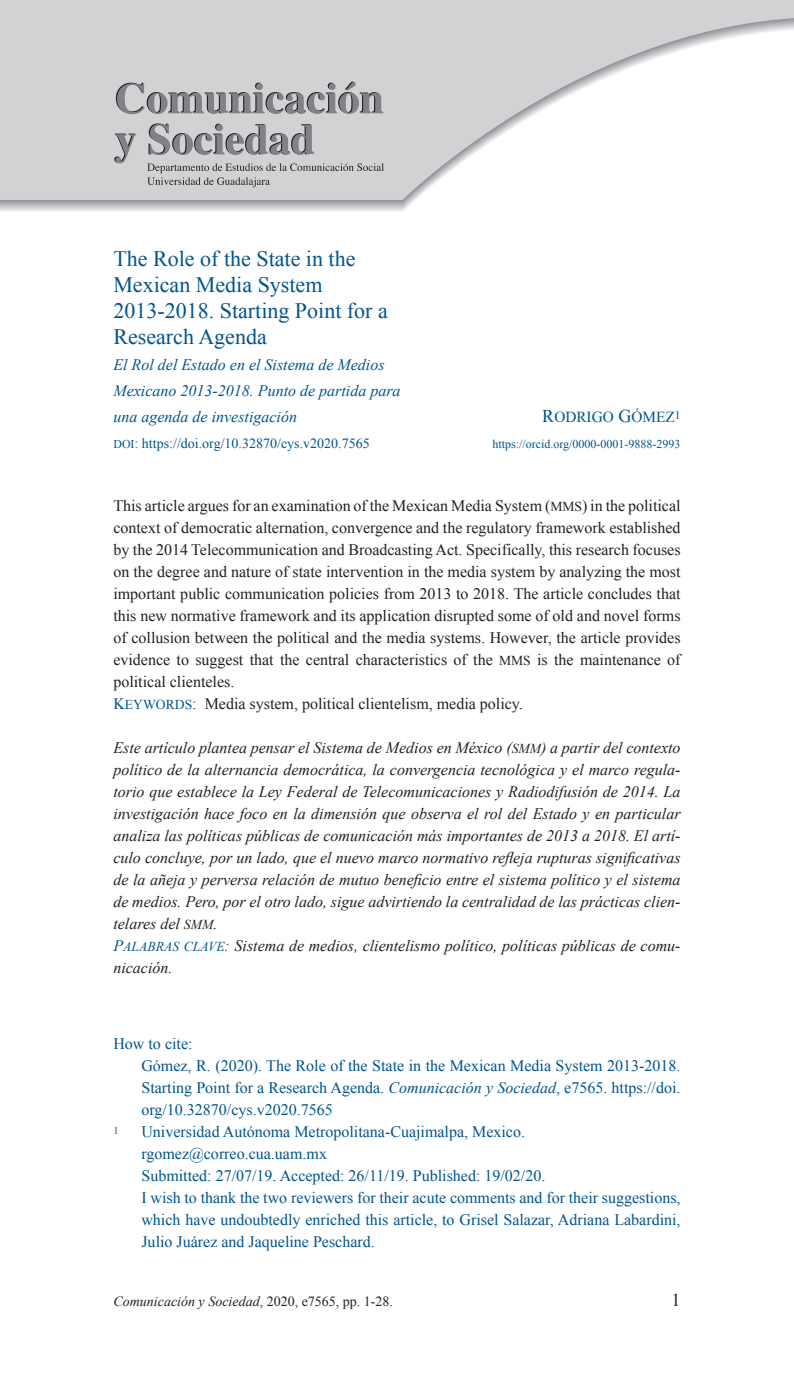
<style>
.page{position:relative;width:794px;height:1389px;background:#fff}
.page>*{position:absolute;margin:0;border:0;box-sizing:border-box;transform-origin:0 0}
.t1{font:22px/26px "Times New Roman";color:#00548e}
.t2{font:18px "Times New Roman";color:#231f20}
.t3{font:italic 16px/22px "Times New Roman";color:#231f20}
.t4{font:16px/22px "Times New Roman";color:#231f20}
.t5{font:16px/22px "Times New Roman";color:#00548e}
.t6{font:italic 16px/26px "Times New Roman";color:#00548e}
.t7{font:15.4px "Times New Roman PSMT SC850";color:#00548e}
.t8{font:14px "Times New Roman";color:#00548e}
.t9{font:italic 14px "Times New Roman";color:#231f20}
.t10{font:12px "Times New Roman";color:#00548e}
.t11{font:10.4px "Times New Roman";color:#00548e}
.s1{font-family:"Times New Roman PSMT SC850";font-size:11.8px}
.s2{font-size:18px}
.s3{font-family:"Times New Roman PSMT SC850";font-size:13.6px}
.s4{font-family:"Times New Roman PSMT SC850";color:#00548e}
.s5{font-family:"Times New Roman PSMT SC850";font-size:13.6px;color:#00548e}
.s6{font-family:"Times New Roman PS Italic MT SC850";font-style:normal;font-size:13.6px}
.s7{font-family:"Times New Roman PS Italic MT SC850";font-style:normal;color:#00548e}
.s8{font-family:"Times New Roman PS Italic MT SC850";font-style:normal;font-size:13.6px;color:#00548e}
.s9{font-style:italic}
.s10{font-style:normal}
</style>
<div class="page">
<svg style="left:0;top:0;width:794px;height:200px;fill:#d1d2d4"></svg>
<svg style="left:116px;top:82px;width:267px;height:32px;background:#a8a9ab"></svg>
<svg style="left:114px;top:134px;width:22px;height:29px"></svg>
<svg style="left:148px;top:123px;width:166px;height:32px;background:#a4a5a8"></svg>
<svg style="left:147px;top:163px;width:237px;height:24px;background:#bcbcbe"></svg>
<h1 class="t1" style="left:113px;top:245px;width:276px">The Role of the State in the<br>Mexican Media System<br>2013-2018. Starting Point for a<br>Research Agenda</h1>
<p class="t6" style="left:113px;top:351px;width:289px">El Rol del Estado en el Sistema de Medios<br>Mexicano 2013-2018. Punto de partida para una agenda de investigación</p>
<p class="t8" style="left:113px;top:434px;width:258px"><span class="s1">DOI</span>: https://doi.org/10.32870/cys.v2020.7565</p>
<p class="t7" style="left:542px;top:407px;width:140px"><span class="s2">R</span>ODRIGO <span class="s2">G</span>ÓMEZ<sup>1</sup></p>
<p class="t10" style="left:492px;top:436px;width:190px">https://orcid.org/0000-0001-9888-2993</p>
<p class="t4" style="left:113px;top:495px;width:568px">This article argues for an examination of the Mexican Media System (<span class="s3">MMS</span>) in the political context of democratic alternation, convergence and the regulatory framework established by the 2014 Telecommunication and Broadcasting Act. Specifically, this research focuses on the degree and nature of state intervention in the media system by analyzing the most important public communication policies from 2013 to 2018. The article concludes that this new normative framework and its application disrupted some of old and novel forms of collusion between the political and the media systems. However, the article provides evidence to suggest that the central characteristics of the <span class="s3">MMS</span> is the maintenance of political clienteles.<br><span class="s4">K</span><span class="s5">EYWORDS</span><span class="s4">:</span> Media system, political clientelism, media policy.</p>
<p class="t3" style="left:113px;top:736px;width:568px">Este artículo plantea pensar el Sistema de Medios en México (<span class="s6">SMM</span>) a partir del contexto político de la alternancia democrática, la convergencia tecnológica y el marco regula&shy;torio que establece la Ley Federal de Telecomunicaciones y Radiodifusión de 2014. La investigación hace foco en la dimensión que observa el rol del Estado y en particular analiza las políticas públicas de comunicación más importantes de 2013 a 2018. El artí&shy;culo concluye, por un lado, que el nuevo marco normativo refleja rupturas significativas de la añeja y perversa relación de mutuo beneficio entre el sistema político y el sistema de medios. Pero, por el otro lado, sigue advirtiendo la centralidad de las prácticas clien&shy;telares del <span class="s6">SMM</span>.<br><span class="s7">P</span><span class="s8">ALABRAS CLAVE</span><span class="s7">:</span> Sistema de medios, clientelismo político, políticas públicas de comu&shy;nicación.</p>
<p class="t5" style="left:141px;top:1033px;width:540px;text-indent:-28px">How to cite:<br>Gómez, R. (2020). The Role of the State in the Mexican Media System 2013-2018.<br>Starting Point for a Research Agenda. <span class="s9">Comunicación y Sociedad</span>, e7565. https://doi. org/10.32870/cys.v2020.7565</p>
<p class="t11" style="left:113px;top:1124px;width:7px">1</p>
<p class="t5" style="left:141px;top:1121px;width:540px">Universidad Autónoma Metropolitana-Cuajimalpa, Mexico. rgomez@correo.cua.uam.mx<br>Submitted: 27/07/19. Accepted: 26/11/19. Published: 19/02/20.<br>I wish to thank the two reviewers for their acute comments and for their suggestions, which have undoubtedly enriched this article, to Grisel Salazar, Adriana Labardini, Julio Juárez and Jaqueline Peschard.</p>
<p class="t9" style="left:113px;top:1292px;width:281px">Comunicación y Sociedad<span class="s10">, 2020, e7565, pp. 1-28.</span></p>
<p class="t2" style="left:671px;top:1288px;width:10px">1</p>
</div>
